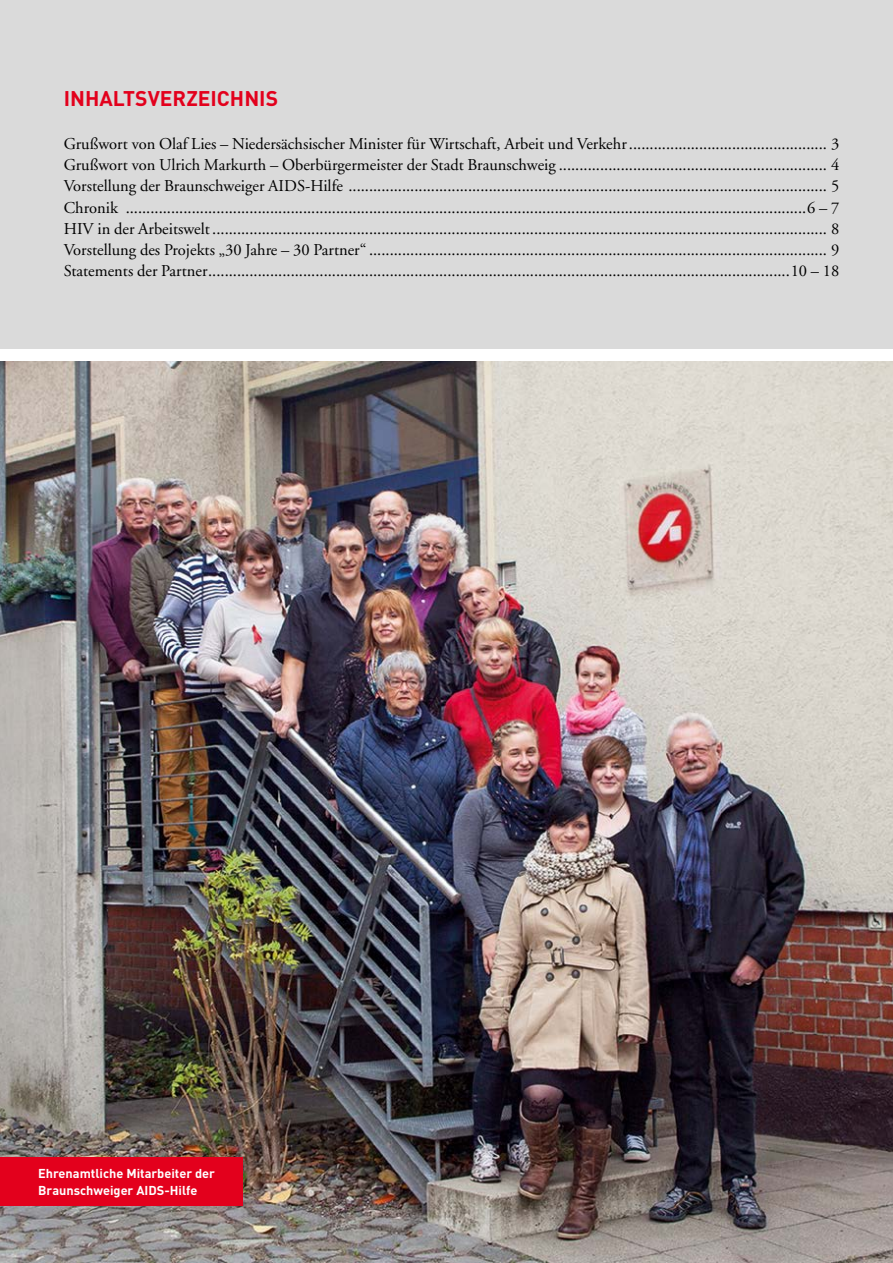
<style>
.page{position:relative;width:893px;height:1263px;background:#fff}
.page>*{position:absolute;margin:0;border:0;box-sizing:border-box;transform-origin:0 0}
.t1{font:700 21px "DIN";color:#e3001c}
.t2{font:16.5px/21.3px "Adobe Garamond";color:#000;text-align:justify}
.t3{font:700 12.75px/17px "DIN";color:#fff}
</style>
<div class="page">
<img style="left:0;top:361px;width:893px;height:902px">
<div style="left:0;top:0;width:893px;height:349px;background:#dadada"></div>
<div style="left:0;top:1157px;width:242px;height:48px;background:#e3001c"></div>
<p class="t1" style="left:64px;top:85px;width:216px">INHALTSVERZEICHNIS</p>
<p class="t2" style="left:64px;top:133px;width:777px">Grußwort von Olaf Lies – Niedersächsischer Minister für Wirtschaft, Arbeit und Verkehr................................................ 3<br>Grußwort von Ulrich Markurth – Oberbürgermeister der Stadt Braunschweig ................................................................. 4<br>Vorstellung der Braunschweiger AIDS-Hilfe .................................................................................................................... 5<br>Chronik .....................................................................................................................................................................6 – 7<br>HIV in der Arbeitswelt..................................................................................................................................................... 8<br>Vorstellung des Projekts „30 Jahre – 30 Partner“ ............................................................................................................... 9<br>Statements der Partner.............................................................................................................................................10 – 18</p>
<p class="t3" style="left:38px;top:1164px;width:178px">Ehrenamtliche Mitarbeiter der<br>Braunschweiger AIDS-Hilfe</p>
</div>
